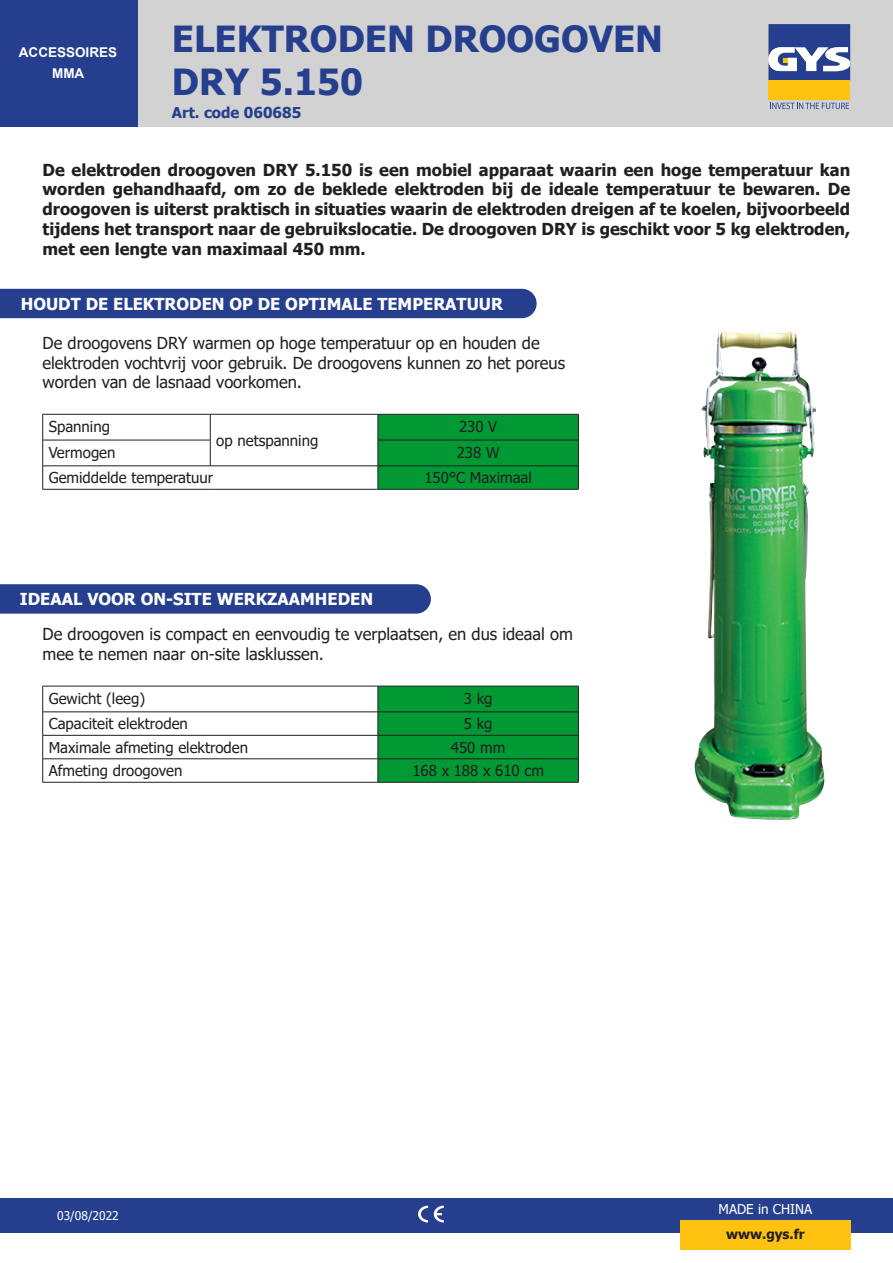
<style>
.page{position:relative;width:893px;height:1263px;background:#fff}
.page>*{position:absolute;margin:0;border:0;box-sizing:border-box;transform-origin:0 0}
.t1{font:700 36px/43.2px "Tahoma";color:#253f8e}
.t2{font:700 16.5px/19.8px "Tahoma";color:#231f20;text-align:justify}
.t3{font:16.5px/19.8px "Tahoma";color:#231f20}
.t4{font:700 16.5px "Tahoma";color:#fff}
.t5{font:15px "Tahoma";color:#231f20}
.t6{font:700 15px "Tahoma";color:#253f8e}
.t7{font:700 13.5px/21px "Arial";color:#fff;text-align:center}
.t8{font:13.5px "Tahoma";color:#fff}
.t9{font:700 13.5px "Tahoma";color:#231f20}
.t10{font:12px "Tahoma";color:#fff}
</style>
<div class="page">
<div style="left:137px;top:0;width:756px;height:127px;background:#d2d2d2"></div>
<div style="left:0;top:1198px;width:893px;height:34px;background:#253f8e"></div>
<div style="left:768px;top:81px;width:82px;height:19px;background:#fec210"></div>
<svg style="left:768px;top:24px;width:82px;height:57px;background:#6575a9"></svg>
<svg style="left:770px;top:103px;width:79px;height:6px"></svg>
<div style="left:0;top:0;width:137px;height:127px;background:#253f8e"></div>
<div style="left:680px;top:1220px;width:170px;height:30px;background:#fec210"></div>
<svg style="left:418px;top:1205px;width:10px;height:17px"></svg>
<svg style="left:434px;top:1205px;width:10px;height:17px"></svg>
<svg style="left:0;top:584px;width:431px;height:30px;background:#2a4491"></svg>
<img style="left:694px;top:331px;width:131px;height:489px">
<hr style="left:43px;top:686px;width:335px;height:1px;background:#231f20">
<hr style="left:43px;top:712px;width:335px;height:1px;background:#231f20">
<hr style="left:43px;top:735px;width:335px;height:1px;background:#231f20">
<hr style="left:43px;top:758px;width:335px;height:1px;background:#231f20">
<svg style="left:42px;top:686px;width:1px;height:96px"></svg>
<hr style="left:43px;top:782px;width:335px;height:1px;background:#231f20">
<svg style="left:378px;top:686px;width:201px;height:96px;background:#019332"></svg>
<hr style="left:378px;top:782px;width:201px;height:1px;background:#231f20">
<div style="left:0;top:289px;width:537px;height:29px;background:#253f8e"></div>
<hr style="left:43px;top:414px;width:167px;height:1px;background:#231f20">
<hr style="left:210px;top:414px;width:168px;height:1px;background:#231f20">
<hr style="left:43px;top:440px;width:167px;height:1px;background:#231f20">
<svg style="left:210px;top:414px;width:1px;height:52px"></svg>
<hr style="left:43px;top:466px;width:167px;height:1px;background:#231f20">
<svg style="left:42px;top:414px;width:1px;height:75px"></svg>
<hr style="left:210px;top:466px;width:168px;height:1px;background:#231f20">
<svg style="left:378px;top:414px;width:201px;height:75px;background:#019332"></svg>
<hr style="left:43px;top:489px;width:167px;height:1px;background:#231f20">
<hr style="left:210px;top:489px;width:168px;height:1px;background:#231f20">
<hr style="left:378px;top:489px;width:201px;height:1px;background:#231f20">
<p class="t7" style="left:19px;top:42px;width:100px">ACCESSOIRES<br>MMA</p>
<p class="t1" style="left:172px;top:18px;width:493px">ELEKTRODEN DROOGOVEN<br>DRY 5.150</p>
<p class="t6" style="left:172px;top:102px;width:131px">Art. code 060685</p>
<p class="t2" style="left:43px;top:160px;width:809px">De elektroden droogoven DRY 5.150 is een mobiel apparaat waarin een hoge temperatuur kan worden gehandhaafd, om zo de beklede elektroden bij de ideale temperatuur te bewaren. De droogoven is uiterst praktisch in situaties waarin de elektroden dreigen af te koelen, bijvoorbeeld tijdens het transport naar de gebruikslocatie. De droogoven DRY is geschikt voor 5 kg elektroden, met een lengte van maximaal 450 mm.</p>
<p class="t4" style="left:21px;top:292px;width:484px">HOUDT DE ELEKTRODEN OP DE OPTIMALE TEMPERATUUR</p>
<p class="t3" style="left:43px;top:334px;width:524px">De droogovens DRY warmen op hoge temperatuur op en houden de elektroden vochtvrij voor gebruik. De droogovens kunnen zo het poreus worden van de lasnaad voorkomen.</p>
<p class="t5" style="left:49px;top:416px;width:63px">Spanning</p>
<p class="t5" style="left:216px;top:430px;width:104px">op netspanning</p>
<p class="t5" style="left:459px;top:416px;width:40px">230 V</p>
<p class="t5" style="left:49px;top:442px;width:68px">Vermogen</p>
<p class="t5" style="left:457px;top:442px;width:44px">238 W</p>
<p class="t5" style="left:49px;top:468px;width:166px">Gemiddelde temperatuur</p>
<p class="t5" style="left:424px;top:468px;width:109px">150°C Maximaal</p>
<p class="t4" style="left:20px;top:588px;width:355px">IDEAAL VOOR ON-SITE WERKZAAMHEDEN</p>
<p class="t3" style="left:43px;top:625px;width:532px">De droogoven is compact en eenvoudig te verplaatsen, en dus ideaal om mee te nemen naar on-site lasklussen.</p>
<p class="t5" style="left:49px;top:688px;width:98px">Gewicht (leeg)</p>
<p class="t5" style="left:464px;top:688px;width:30px">3 kg</p>
<p class="t5" style="left:49px;top:714px;width:141px">Capaciteit elektroden</p>
<p class="t5" style="left:464px;top:714px;width:30px">5 kg</p>
<p class="t5" style="left:49px;top:737px;width:201px">Maximale afmeting elektroden</p>
<p class="t5" style="left:451px;top:737px;width:56px">450 mm</p>
<p class="t5" style="left:49px;top:761px;width:135px">Afmeting droogoven</p>
<p class="t5" style="left:412px;top:761px;width:133px">168 x 188 x 610 cm</p>
<p class="t10" style="left:57px;top:1207px;width:63px">03/08/2022</p>
<p class="t8" style="left:719px;top:1200px;width:95px">MADE in CHINA</p>
<p class="t9" style="left:726px;top:1225px;width:80px">www.gys.fr</p>
</div>
